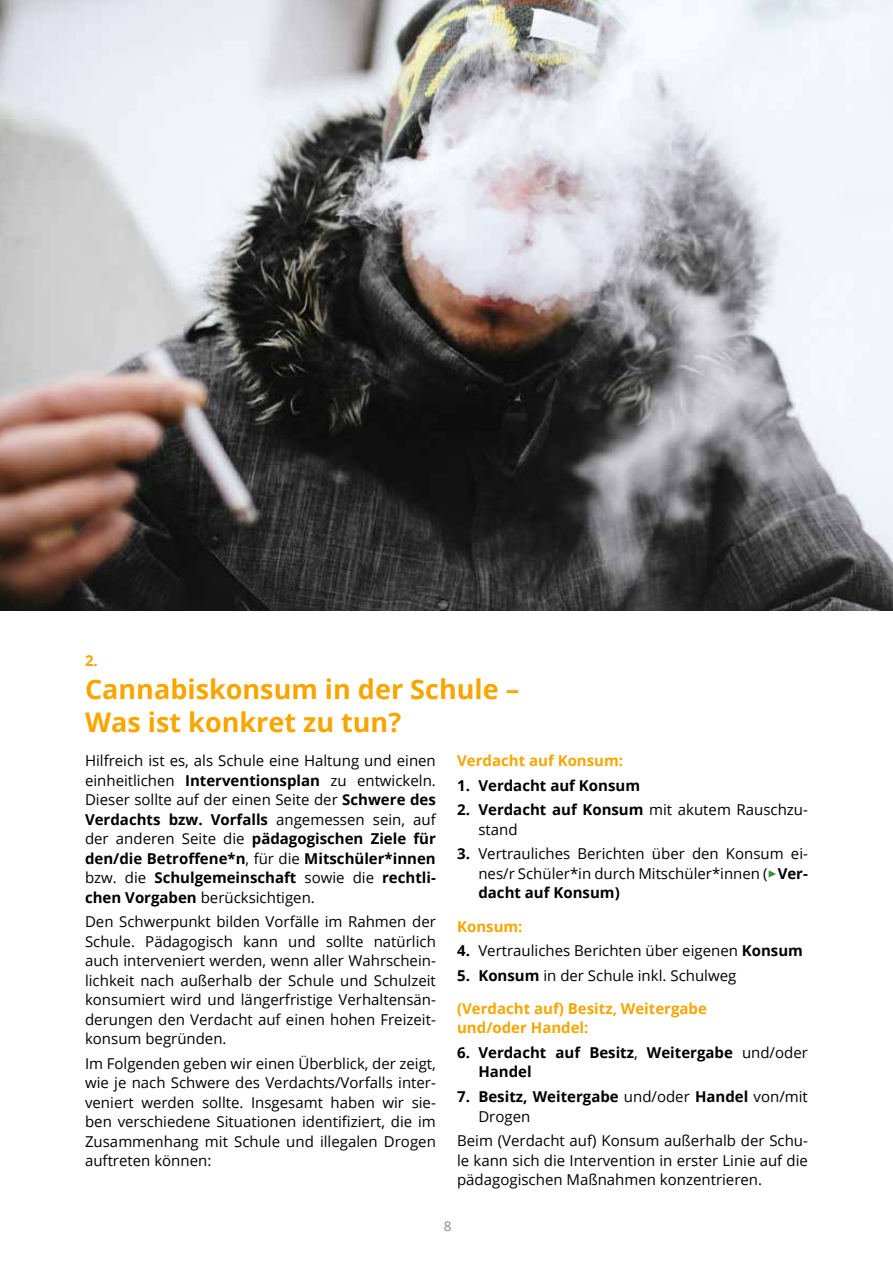
<style>
.page{position:relative;width:893px;height:1263px;background:#fff}
.page>*{position:absolute;margin:0;border:0;box-sizing:border-box;transform-origin:0 0}
.t1{font:700 27px/33px "Open Sans";color:#f7a600}
.t2{font:15px/19.5px "Open Sans";color:#000;text-align:justify}
.t3{font:700 15px/19.5px "Open Sans";color:#000}
.t4{font:700 15px/19.5px "Open Sans";color:#f7a600}
.t5{font:13.5px "Open Sans";color:#898888}
.s1{font-weight:700}
.s2{color:#359138}
.s3{font-weight:400}
</style>
<div class="page">
<img style="left:0;top:0;width:893px;height:610px">
<p class="t4" style="left:85px;top:650px;width:14px">2.</p>
<h1 class="t1" style="left:85px;top:672px;width:436px">Cannabiskonsum in der Schule –<br>Was ist konkret zu tun?</h1>
<p class="t2" style="left:85px;top:750px;width:352px">Hilfreich ist es, als Schule eine Haltung und einen einheitlichen <span class="s1">Interventionsplan</span> zu entwickeln.<br>Dieser sollte auf der einen Seite der <span class="s1">Schwere des Verdachts bzw. Vorfalls</span> angemessen sein, auf der anderen Seite die <span class="s1">pädagogischen Ziele für den/die Betroffene*n</span>, für die <span class="s1">Mitschüler*innen </span>bzw. die <span class="s1">Schulgemeinschaft</span> sowie die <span class="s1">rechtli&shy;chen Vorgaben</span> berücksichtigen.</p>
<p class="t2" style="left:85px;top:912px;width:352px">Den Schwerpunkt bilden Vorfälle im Rahmen der Schule. Pädagogisch kann und sollte natürlich auch interveniert werden, wenn aller Wahrschein&shy;lichkeit nach außerhalb der Schule und Schulzeit konsumiert wird und längerfristige Verhaltensän&shy;derungen den Verdacht auf einen hohen Freizeit&shy;konsum begründen.</p>
<p class="t2" style="left:85px;top:1053px;width:352px">Im Folgenden geben wir einen Überblick, der zeigt, wie je nach Schwere des Verdachts/Vorfalls inter&shy;veniert werden sollte. Insgesamt haben wir sie&shy;ben verschiedene Situationen identifiziert, die im Zusammenhang mit Schule und illegalen Drogen auftreten können:</p>
<p class="t4" style="left:457px;top:750px;width:167px">Verdacht auf Konsum:</p>
<p class="t3" style="left:457px;top:775px;width:184px">1. Verdacht auf Konsum</p>
<p class="t2" style="left:478px;top:800px;width:331px;text-indent:-21px"><span class="s1">2. Verdacht auf Konsum</span> mit akutem Rauschzu&shy;stand</p>
<p class="t2" style="left:478px;top:844px;width:331px;text-indent:-21px"><span class="s1">3.</span> Vertrauliches Berichten über den Konsum ei&shy;nes/r Schüler*in durch Mitschüler*innen (<span class="s2">✓</span><span class="s1">Ver&shy;dacht auf Konsum)</span></p>
<p class="t4" style="left:457px;top:916px;width:67px">Konsum:</p>
<p class="t2" style="left:457px;top:940px;width:347px"><span class="s1">4.</span> Vertrauliches Berichten über eigenen <span class="s1">Konsum</span></p>
<p class="t2" style="left:457px;top:965px;width:281px"><span class="s1">5. Konsum</span> in der Schule inkl. Schulweg</p>
<p class="t4" style="left:457px;top:998px;width:251px">(Verdacht auf) Besitz, Weitergabe und/oder Handel:</p>
<p class="t3" style="left:478px;top:1042px;width:331px;text-indent:-21px">6. Verdacht auf Besitz<span class="s3">,</span> Weitergabe <span class="s3">und/oder<br></span>Handel</p>
<p class="t3" style="left:478px;top:1086px;width:331px;text-indent:-21px">7. Besitz, Weitergabe <span class="s3">und/oder</span> Handel <span class="s3">von/mit<br>Drogen</span></p>
<p class="t2" style="left:457px;top:1130px;width:352px">Beim (Verdacht auf) Konsum außerhalb der Schu&shy;le kann sich die Intervention in erster Linie auf die pädagogischen Maßnahmen konzentrieren.</p>
<p class="t5" style="left:444px;top:1216px;width:9px">8</p>
</div>
